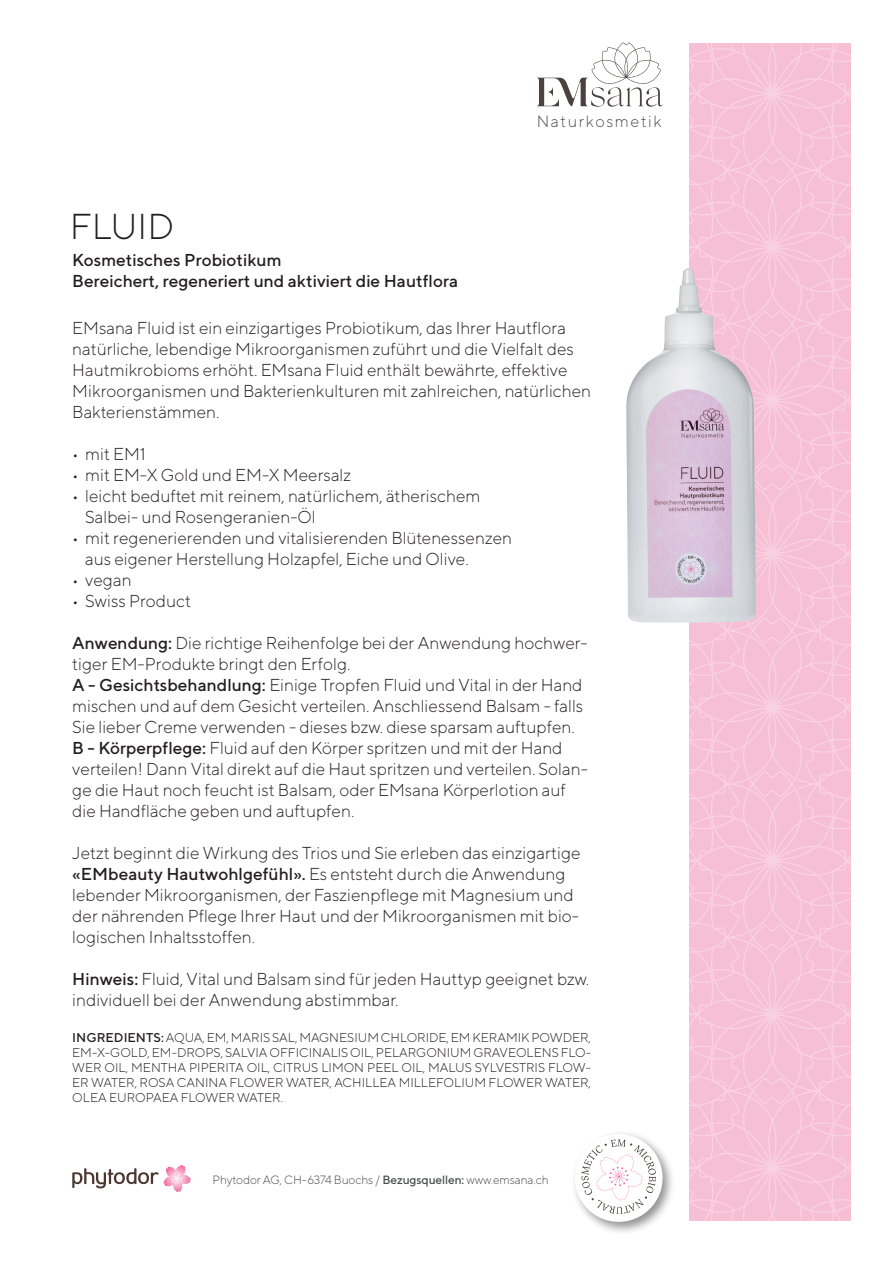
<style>
.page{position:relative;width:893px;height:1263px;background:#fff}
.page>*{position:absolute;margin:0;border:0;box-sizing:border-box;transform-origin:0 0}
.t1{font:300 36px "TT Norms";color:#231f20}
.t2{font:300 17.25px/21px "TT Norms";color:#231f20}
.t3{font:500 17.25px/21px "TT Norms";color:#231f20}
.t4{font:300 16.2px "TT Norms";letter-spacing:.095em;color:#4b4c4d}
.t5{font:300 12.75px/15px "TT Norms";color:#231f20;text-align:justify}
.t6{font:300 12px "TT Norms";letter-spacing:-.01em;color:#4b4c4d}
.s1{font-weight:500}
</style>
<div class="page">
<svg style="left:72px;top:1165px;width:119px;height:27px"></svg>
<svg style="left:689px;top:43px;width:161px;height:1177px;background:#f7c1d5"></svg>
<div style="left:570px;top:1129px;width:106px;height:106px;background:#231f20;opacity:.5"></div>
<div style="left:575px;top:1134px;width:88px;height:88px;background:#fff;border-radius:50%"></div>
<svg style="left:581px;top:1139px;width:75px;height:75px"></svg>
<svg style="left:537px;top:43px;width:126px;height:64px"></svg>
<img style="left:626px;top:268px;width:130px;height:355px">
<p class="t4" style="left:537px;top:111px;width:126px">Naturkosmetik</p>
<h1 class="t1" style="left:70px;top:204px;width:106px">FLUID</h1>
<p class="t3" style="left:72px;top:249px;width:387px">Kosmetisches Probiotikum<br>Bereichert, regeneriert und aktiviert die Hautflora</p>
<p class="t2" style="left:72px;top:317px;width:520px">EMsana Fluid ist ein einzigartiges Probiotikum, das Ihrer Hautflora natürliche, lebendige Mikroorganismen zuführt und die Vielfalt des Hautmikrobioms erhöht. EMsana Fluid enthält bewährte, effektive Mikroorganismen und Bakterienkulturen mit zahlreichen, natürlichen Bakterienstämmen.</p>
<p class="t2" style="left:72px;top:443px;width:75px">• mit EM1</p>
<p class="t2" style="left:72px;top:464px;width:280px">• mit EM-X Gold und EM-X Meersalz</p>
<p class="t2" style="left:85px;top:485px;width:397px;text-indent:-13px">• leicht beduftet mit reinem, natürlichem, ätherischem<br>Salbei- und Rosengeranien-Öl</p>
<p class="t2" style="left:85px;top:527px;width:428px;text-indent:-13px">• mit regenerierenden und vitalisierenden Blütenessenzen aus eigener Herstellung Holzapfel, Eiche und Olive.</p>
<p class="t2" style="left:72px;top:569px;width:61px">• vegan</p>
<p class="t2" style="left:72px;top:590px;width:120px">• Swiss Product</p>
<p class="t2" style="left:72px;top:632px;width:517px"><span class="s1">Anwendung:</span> Die richtige Reihenfolge bei der Anwendung hochwer&shy;tiger EM-Produkte bringt den Erfolg.<br><span class="s1">A - Gesichtsbehandlung:</span> Einige Tropfen Fluid und Vital in der Hand mischen und auf dem Gesicht verteilen. Anschliessend Balsam - falls Sie lieber Creme verwenden - dieses bzw. diese sparsam auftupfen.<br><span class="s1">B - Körperpflege:</span> Fluid auf den Körper spritzen und mit der Hand verteilen! Dann Vital direkt auf die Haut spritzen und verteilen. Solan&shy;ge die Haut noch feucht ist Balsam, oder EMsana Körperlotion auf die Handfläche geben und auftupfen.</p>
<p class="t2" style="left:72px;top:842px;width:510px">Jetzt beginnt die Wirkung des Trios und Sie erleben das einzigartige <span class="s1">«EMbeauty Hautwohlgefühl».</span> Es entsteht durch die Anwendung lebender Mikroorganismen, der Faszienpflege mit Magnesium und der nährenden Pflege Ihrer Haut und der Mikroorganismen mit bio&shy;logischen Inhaltsstoffen.</p>
<p class="t2" style="left:72px;top:968px;width:519px"><span class="s1">Hinweis:</span> Fluid, Vital und Balsam sind für jeden Hauttyp geeignet bzw. individuell bei der Anwendung abstimmbar.</p>
<p class="t5" style="left:72px;top:1030px;width:520px"><span class="s1">INGREDIENTS:</span> AQUA, EM, MARIS SAL, MAGNESIUM CHLORIDE, EM KERAMIK POWDER, EM-X-GOLD, EM-DROPS, SALVIA OFFICINALIS OIL, PELARGONIUM GRAVEOLENS FLO-WER OIL, MENTHA PIPERITA OIL, CITRUS LIMON PEEL OIL, MALUS SYLVESTRIS FLOW-ER WATER, ROSA CANINA FLOWER WATER, ACHILLEA MILLEFOLIUM FLOWER WATER, OLEA EUROPAEA FLOWER WATER.</p>
<p class="t6" style="left:213px;top:1172px;width:338px">Phytodor AG, CH-6374 Buochs / <span class="s1">Bezugsquellen:</span> www.emsana.ch</p>
</div>
